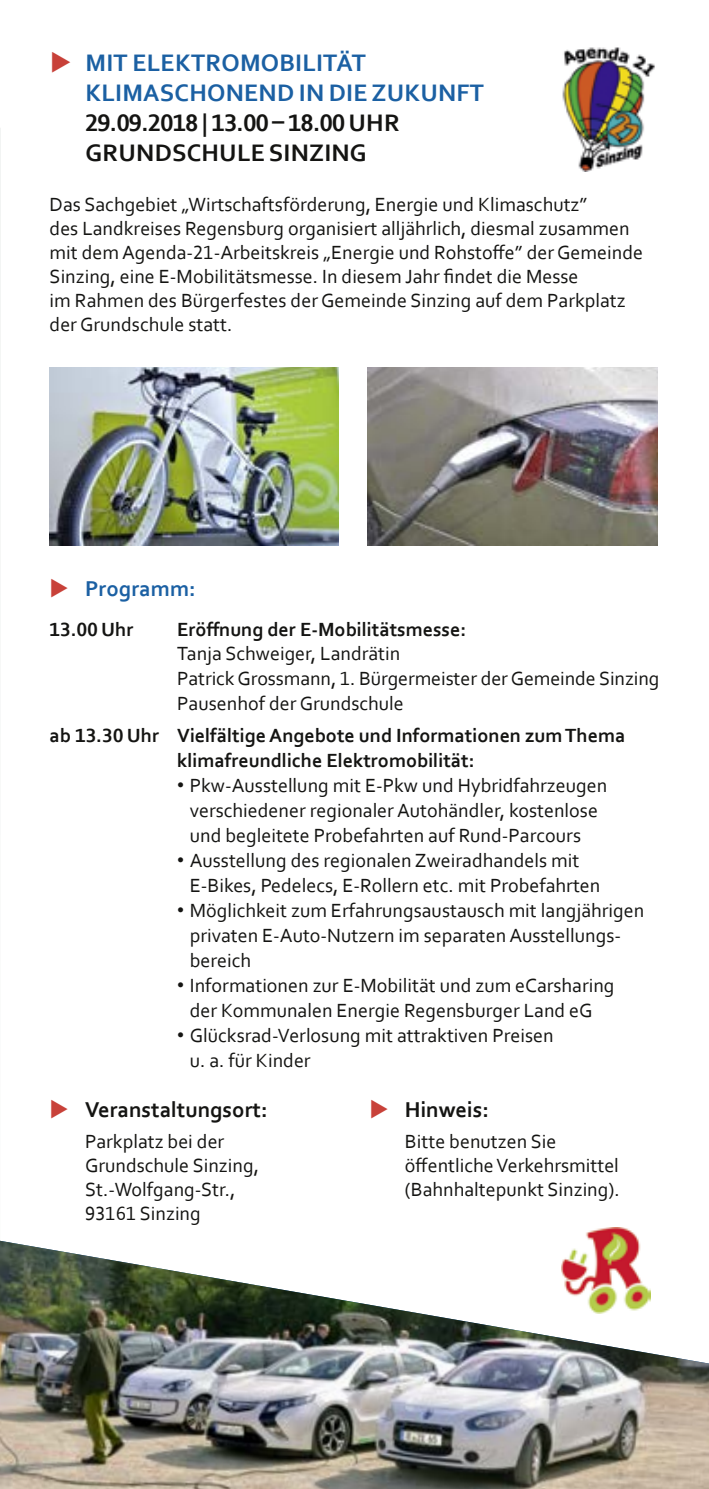
<style>
.page{position:relative;width:709px;height:1489px;background:#fff}
.page>*{position:absolute;margin:0;border:0;box-sizing:border-box;transform-origin:0 0}
.t1{font:700 25px/30px "Corbel";letter-spacing:.01em;color:#1b60a3}
.t2{font:700 25px/30px "Corbel";letter-spacing:.01em;color:#141412}
.t3{font:700 22.5px "Corbel";color:#141412}
.t4{font:700 22.5px "Corbel";color:#1b60a3}
.t5{font:20px/24px "Corbel";color:#141412}
.t6{font:700 20px/25px "Corbel";color:#141412}
.s1{font-family:"Arial"}
</style>
<div class="page">
<hr style="left:0;top:128px;width:1px;height:1338px;background:#e0e5e2">
<img style="left:562px;top:47px;width:93px;height:124px">
<img style="left:586px;top:1227px;width:53px;height:13px">
<img style="left:50px;top:367px;width:288px;height:178px">
<img style="left:368px;top:367px;width:290px;height:178px">
<img style="left:0;top:1240px;width:709px;height:248px">
<p class="t1" style="left:86px;top:47px;width:400px">MIT ELEKTROMOBILITÄT<br>KLIMASCHONEND IN DIE ZUKUNFT</p>
<p class="t2" style="left:85px;top:107px;width:316px">29.09.2018 | 13.00 – 18.00 UHR<br>GRUNDSCHULE SINZING</p>
<p class="t5" style="left:50px;top:192px;width:595px">Das Sachgebiet „Wirtschaftsförderung, Energie und Klimaschutz”<br>des Landkreises Regensburg organisiert alljährlich, diesmal zusammen mit dem Agenda-21-Arbeitskreis „Energie und Rohstoffe” der Gemeinde Sinzing, eine E-Mobilitätsmesse. In diesem Jahr findet die Messe<br>im Rahmen des Bürgerfestes der Gemeinde Sinzing auf dem Parkplatz der Grundschule statt.</p>
<p class="t4" style="left:85px;top:575px;width:112px">Programm:</p>
<p class="t6" style="left:50px;top:616px;width:85px">13.00 Uhr</p>
<p class="t6" style="left:177px;top:616px;width:290px">Eröffnung der E-Mobilitätsmesse:</p>
<p class="t5" style="left:177px;top:640px;width:483px;line-height:25px">Tanja Schweiger, Landrätin<br>Patrick Grossmann, 1. Bürgermeister der Gemeinde Sinzing<br>Pausenhof der Grundschule</p>
<p class="t6" style="left:177px;top:722px;width:449px;text-indent:-128px">ab 13.30 Uhr Vielfältige Angebote und Informationen zum Thema klimafreundliche Elektromobilität:</p>
<p class="t5" style="left:190px;top:772px;width:419px;line-height:25px;text-indent:-13px"><span class="s1">•</span> Pkw-Ausstellung mit E-Pkw und Hybridfahrzeugen verschiedener regionaler Autohändler, kostenlose und begleitete Probefahrten auf Rund-Parcours</p>
<p class="t5" style="left:190px;top:847px;width:412px;line-height:25px;text-indent:-13px"><span class="s1">•</span> Ausstellung des regionalen Zweiradhandels mit<br>E-Bikes, Pedelecs, E-Rollern etc. mit Probefahrten</p>
<p class="t5" style="left:190px;top:897px;width:456px;line-height:25px;text-indent:-13px"><span class="s1">•</span> Möglichkeit zum Erfahrungsaustausch mit langjährigen privaten E-Auto-Nutzern im separaten Ausstellungs‑ bereich</p>
<p class="t5" style="left:177px;top:972px;width:439px;line-height:25px;text-align:center"><span class="s1">•</span> Informationen zur E-Mobilität und zum eCarsharing der Kommunalen Energie Regensburger Land eG</p>
<p class="t5" style="left:190px;top:1022px;width:365px;line-height:25px;text-indent:-13px"><span class="s1">•</span> Glücksrad-Verlosung mit attraktiven Preisen u. a. für Kinder</p>
<p class="t3" style="left:85px;top:1095px;width:184px">Veranstaltungsort:</p>
<p class="t5" style="left:85px;top:1129px;width:175px">Parkplatz bei der<br>Grundschule Sinzing,<br>St.-Wolfgang-Str.,<br>93161 Sinzing</p>
<p class="t3" style="left:405px;top:1095px;width:85px">Hinweis:</p>
<p class="t5" style="left:405px;top:1129px;width:216px">Bitte benutzen Sie öffentliche Verkehrsmittel (Bahnhaltepunkt Sinzing).</p>
</div>
